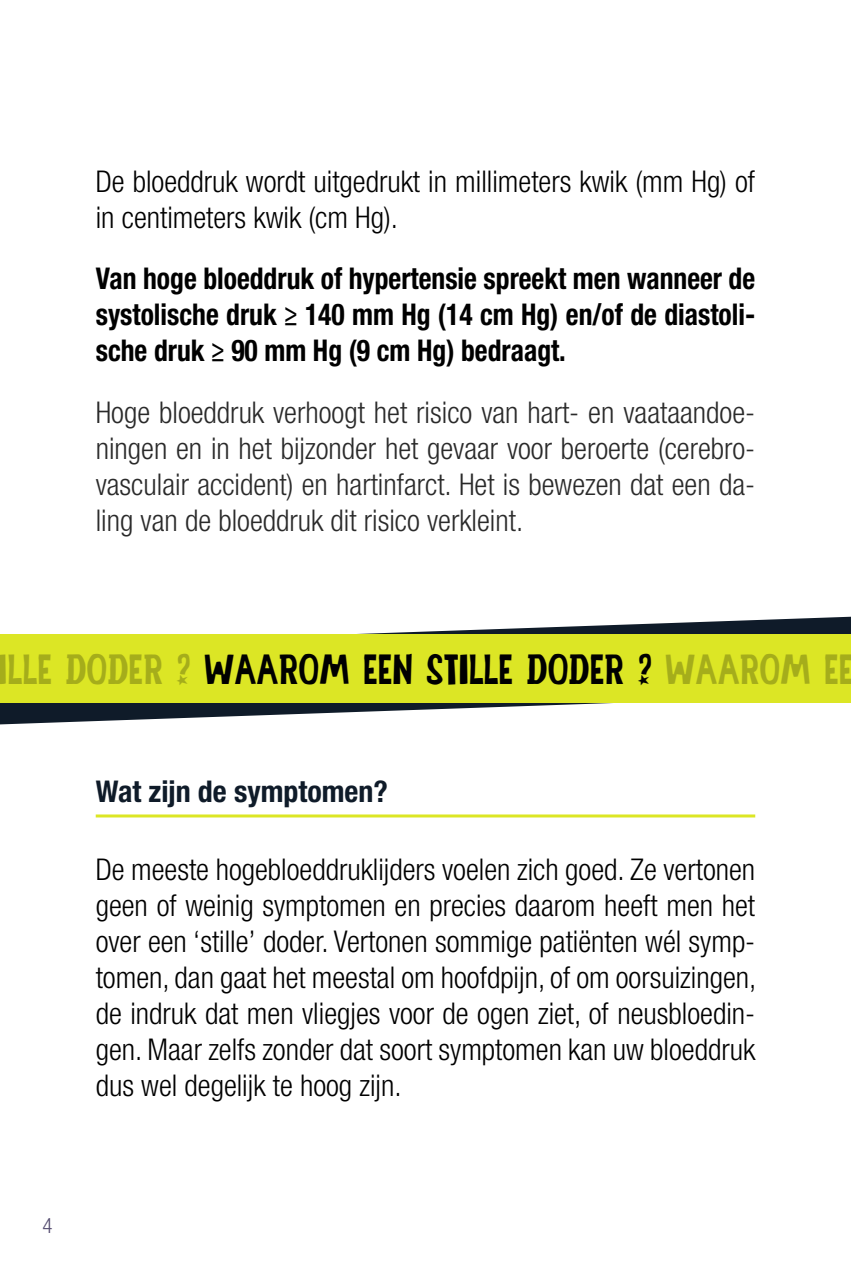
<style>
.page{position:relative;width:851px;height:1276px;background:#fff}
.page>*{position:absolute;margin:0;border:0;box-sizing:border-box;transform-origin:0 0}
.t1{font:42px "Salade Fiestas";color:#000}
.t2{font:300 condensed 30px/36px "Helvetica Neue LT Std";color:#000}
.t3{font:300 condensed 30px/36px "Helvetica Neue LT Std";color:#2a2a2a;text-align:justify}
.t4{font:700 condensed 30px/36px "Helvetica Neue LT Std";color:#000;text-align:justify;scale:.92 1}
.t5{font:700 condensed 30px "Helvetica Neue LT Std";color:#0f1b29}
.s1{color:#c0c0c0}
</style>
<div class="page">
<svg style="left:0;top:617px;width:850px;height:108px"></svg>
<div style="left:0;top:635px;width:850px;height:68px;background:#dce625"></div>
<hr style="left:96px;top:814px;width:659px;height:3px;background:#dce625">
<p class="t2" style="left:96px;top:163px;width:660px">De bloeddruk wordt uitgedrukt in millimeters kwik (mm Hg) of in centimeters kwik (cm Hg).</p>
<p class="t4" style="left:96px;top:260px;width:718px">Van hoge bloeddruk of hypertensie spreekt men wanneer de systolische druk ≥ 140 mm Hg (14 cm Hg) en/of de diastoli&shy;sche druk ≥ 90 mm Hg (9 cm Hg) bedraagt.</p>
<p class="t3" style="left:96px;top:394px;width:661px">Hoge bloeddruk verhoogt het risico van hart- en vaataandoe&shy;ningen en in het bijzonder het gevaar voor beroerte (cerebro&shy;vasculair accident) en hartinfarct. Het is bewezen dat een da&shy;ling van de bloeddruk dit risico verkleint.</p>
<h1 class="t1" style="left:-2px;top:643px;width:857px"><span class="s1">ILLE DODER ?</span> WAAROM EEN STILLE DODER ? <span class="s1">WAAROM EE</span></h1>
<p class="t5" style="left:96px;top:773px;width:293px">Wat zijn de symptomen?</p>
<p class="t2" style="left:96px;top:851px;width:662px;text-align:justify">De meeste hogebloeddruklijders voelen zich goed. Ze vertonen geen of weinig symptomen en precies daarom heeft men het over een ‘stille’ doder. Vertonen sommige patiënten wél symp&shy;tomen, dan gaat het meestal om hoofdpijn, of om oorsuizingen, de indruk dat men vliegjes voor de ogen ziet, of neusbloedin&shy;gen. Maar zelfs zonder dat soort symptomen kan uw bloeddruk dus wel degelijk te hoog zijn.</p>
</div>
